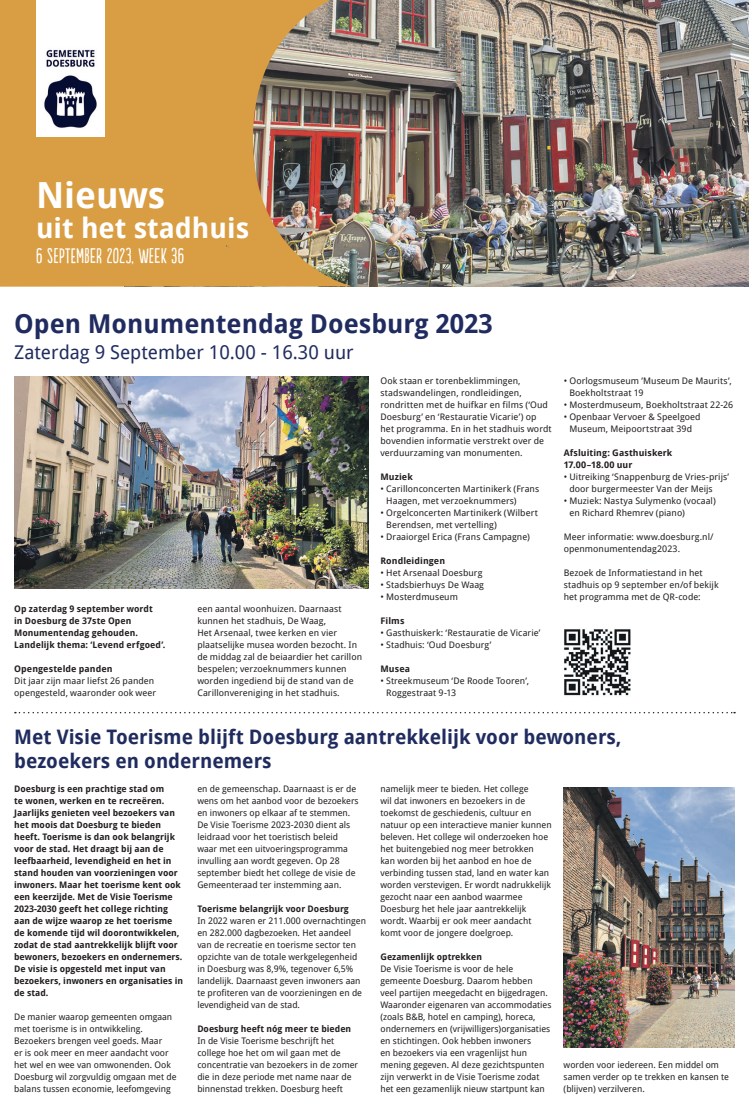
<style>
.page{position:relative;width:749px;height:1106px;background:#fff}
.page>*{position:absolute;margin:0;border:0;box-sizing:border-box;transform-origin:0 0}
.t1{font:700 36px "Droid Sans";color:#fff}
.t2{font:700 28px "Droid Sans";color:#fff}
.t3{font:700 26px "Droid Sans";color:#202c5f}
.t4{font:700 20px/24px "Droid Sans";color:#202c5f}
.t5{font:20px "Populaire";letter-spacing:.02em;color:#fff}
.t6{font:19px "Droid Sans";color:#202c5f}
.t7{font:9px/12px "Droid Sans";color:#231f20}
.t8{font:700 9px/12px "Droid Sans";color:#231f20}
</style>
<div class="page">
<svg style="left:15px;top:712px;width:719px;height:1px"></svg>
<img style="left:14px;top:377px;width:354px;height:211px">
<img style="left:564px;top:629px;width:67px;height:67px">
<img style="left:563px;top:787px;width:171px;height:260px">
<img style="left:351px;top:0;width:397px;height:286px">
<svg style="left:0;top:0;width:351px;height:287px;background:#c4934c"></svg>
<img style="left:36px;top:0;width:68px;height:137px">
<h1 class="t1" style="left:36px;top:174px;width:130px">Nieuws</h1>
<h2 class="t2" style="left:36px;top:211px;width:214px">uit het stadhuis</h2>
<h3 class="t5" style="left:36px;top:244px;width:150px">6 SEPTEMBER 2023, WEEK 36</h3>
<h3 class="t3" style="left:14px;top:309px;width:480px">Open Monumentendag Doesburg 2023</h3>
<h3 class="t6" style="left:14px;top:341px;width:341px">Zaterdag 9 September 10.00 - 16.30 uur</h3>
<p class="t8" style="left:14px;top:603px;width:153px">Op zaterdag 9 september wordt<br>in Doesburg de 37ste Open<br>Monumentendag gehouden.<br>Landelijk thema: ‘Levend erfgoed’.</p>
<p class="t8" style="left:14px;top:663px;width:100px">Opengestelde panden</p>
<p class="t7" style="left:14px;top:675px;width:143px">Dit jaar zijn maar liefst 26 panden opengesteld, waaronder ook weer</p>
<p class="t7" style="left:197px;top:603px;width:166px">een aantal woonhuizen. Daarnaast kunnen het stadhuis, De Waag,<br>Het Arsenaal, twee kerken en vier plaatselijke musea worden bezocht. In de middag zal de beiaardier het carillon bespelen; verzoeknummers kunnen worden ingediend bij de stand van de Carillonvereniging in het stadhuis.</p>
<p class="t7" style="left:380px;top:375px;width:173px">Ook staan er torenbeklimmingen, stadswandelingen, rondleidingen, rondritten met de huifkar en films (‘Oud Doesburg’ en ‘Restauratie Vicarie’) op het programma. En in het stadhuis wordt bovendien informatie verstrekt over de verduurzaming van monumenten.</p>
<p class="t8" style="left:380px;top:471px;width:34px">Muziek</p>
<p class="t7" style="left:386px;top:483px;width:154px;text-indent:-6px">• Carillonconcerten Martinikerk (Frans<br>Haagen, met verzoeknummers)</p>
<p class="t7" style="left:386px;top:507px;width:153px;text-indent:-6px">• Orgelconcerten Martinikerk (Wilbert<br>Berendsen, met vertelling)</p>
<p class="t7" style="left:380px;top:531px;width:151px">• Draaiorgel Erica (Frans Campagne)</p>
<p class="t8" style="left:380px;top:555px;width:66px">Rondleidingen</p>
<p class="t7" style="left:380px;top:567px;width:103px">• Het Arsenaal Doesburg</p>
<p class="t7" style="left:380px;top:579px;width:105px">• Stadsbierhuys De Waag</p>
<p class="t7" style="left:380px;top:591px;width:79px">• Mosterdmuseum</p>
<p class="t8" style="left:380px;top:615px;width:25px">Films</p>
<p class="t7" style="left:380px;top:627px;width:161px">• Gasthuiskerk: ‘Restauratie de Vicarie’</p>
<p class="t7" style="left:380px;top:639px;width:112px">• Stadhuis: ‘Oud Doesburg’</p>
<p class="t8" style="left:380px;top:663px;width:31px">Musea</p>
<p class="t7" style="left:386px;top:675px;width:144px;text-indent:-6px">• Streekmuseum ‘De Roode Tooren’,<br>Roggestraat 9-13</p>
<p class="t7" style="left:569px;top:375px;width:164px;text-indent:-6px">• Oorlogsmuseum ’Museum De Maurits’,<br>Boekholtstraat 19</p>
<p class="t7" style="left:563px;top:399px;width:171px">• Mosterdmuseum, Boekholtstraat 22-26</p>
<p class="t7" style="left:563px;top:411px;width:138px;text-align:center">• Openbaar Vervoer &amp; Speelgoed<br>Museum, Meipoortstraat 39d</p>
<p class="t8" style="left:563px;top:447px;width:110px">Afsluiting: Gasthuiskerk<br>17.00–18.00 uur</p>
<p class="t7" style="left:569px;top:471px;width:161px;text-indent:-6px">• Uitreiking ‘Snappenburg de Vries-prijs’ door burgermeester Van der Meijs</p>
<p class="t7" style="left:569px;top:495px;width:148px;text-indent:-6px">• Muziek: Nastya Sulymenko (vocaal) en Richard Rhemrev (piano)</p>
<p class="t7" style="left:563px;top:531px;width:151px">Meer informatie: www.doesburg.nl/ openmonumentendag2023.</p>
<p class="t7" style="left:563px;top:567px;width:156px">Bezoek de Informatiestand in het stadhuis op 9 september en/of bekijk het programma met de QR-code:</p>
<h3 class="t4" style="left:14px;top:725px;width:608px">Met Visie Toerisme blijft Doesburg aantrekkelijk voor bewoners, bezoekers en ondernemers</h3>
<p class="t8" style="left:14px;top:783px;width:170px">Doesburg is een prachtige stad om<br>te wonen, werken en te recreëren.<br>Jaarlijks genieten veel bezoekers van het moois dat Doesburg te bieden heeft. Toerisme is dan ook belangrijk voor de stad. Het draagt bij aan de leefbaarheid, levendigheid en het in stand houden van voorzieningen voor inwoners. Maar het toerisme kent ook een keerzijde. Met de Visie Toerisme 2023-2030 geeft het college richting aan de wijze waarop ze het toerisme de komende tijd wil doorontwikkelen, zodat de stad aantrekkelijk blijft voor bewoners, bezoekers en ondernemers.<br>De visie is opgesteld met input van bezoekers, inwoners en organisaties in de stad.</p>
<p class="t7" style="left:14px;top:1011px;width:164px">De manier waarop gemeenten omgaan met toerisme is in ontwikkeling.<br>Bezoekers brengen veel goeds. Maar<br>er is ook meer en meer aandacht voor het wel en wee van omwonenden. Ook Doesburg wil zorgvuldig omgaan met de balans tussen economie, leefomgeving</p>
<p class="t7" style="left:380px;top:783px;width:172px">namelijk meer te bieden. Het college<br>wil dat inwoners en bezoekers in de toekomst de geschiedenis, cultuur en natuur op een interactieve manier kunnen beleven. Het college wil onderzoeken hoe het buitengebied nog meer betrokken<br>kan worden bij het aanbod en hoe de verbinding tussen stad, land en water kan worden verstevigen. Er wordt nadrukkelijk gezocht naar een aanbod waarmee Doesburg het hele jaar aantrekkelijk wordt. Waarbij er ook meer aandacht komt voor de jongere doelgroep.</p>
<p class="t8" style="left:380px;top:951px;width:103px">Gezamenlijk optrekken</p>
<p class="t7" style="left:380px;top:963px;width:172px">De Visie Toerisme is voor de hele gemeente Doesburg. Daarom hebben<br>veel partijen meegedacht en bijgedragen.<br>Waaronder eigenaren van accommodaties (zoals B&amp;B, hotel en camping), horeca, ondernemers en (vrijwilligers)organisaties en stichtingen. Ook hebben inwoners<br>en bezoekers via een vragenlijst hun mening gegeven. Al deze gezichtspunten zijn verwerkt in de Visie Toerisme zodat het een gezamenlijk nieuw startpunt kan</p>
<p class="t7" style="left:197px;top:783px;width:163px">en de gemeenschap. Daarnaast is er de wens om het aanbod voor de bezoekers en inwoners op elkaar af te stemmen.<br>De Visie Toerisme 2023-2030 dient als leidraad voor het toeristisch beleid waar met een uitvoeringsprogramma invulling aan wordt gegeven. Op 28 september biedt het college de visie de Gemeenteraad ter instemming aan.</p>
<p class="t8" style="left:197px;top:903px;width:153px">Toerisme belangrijk voor Doesburg</p>
<p class="t7" style="left:197px;top:915px;width:170px">In 2022 waren er 211.000 overnachtingen en 282.000 dagbezoeken. Het aandeel van de recreatie en toerisme sector ten opzichte van de totale werkgelegenheid in Doesburg was 8,9%, tegenover 6,5% landelijk. Daarnaast geven inwoners aan te profiteren van de voorzieningen en de levendigheid van de stad.</p>
<p class="t8" style="left:197px;top:1023px;width:155px">Doesburg heeft nóg meer te bieden</p>
<p class="t7" style="left:197px;top:1035px;width:162px">In de Visie Toerisme beschrijft het college hoe het om wil gaan met de concentratie van bezoekers in de zomer die in deze periode met name naar de binnenstad trekken. Doesburg heeft</p>
<p class="t7" style="left:563px;top:1059px;width:167px">worden voor iedereen. Een middel om samen verder op te trekken en kansen te (blijven) verzilveren.</p>
</div>
